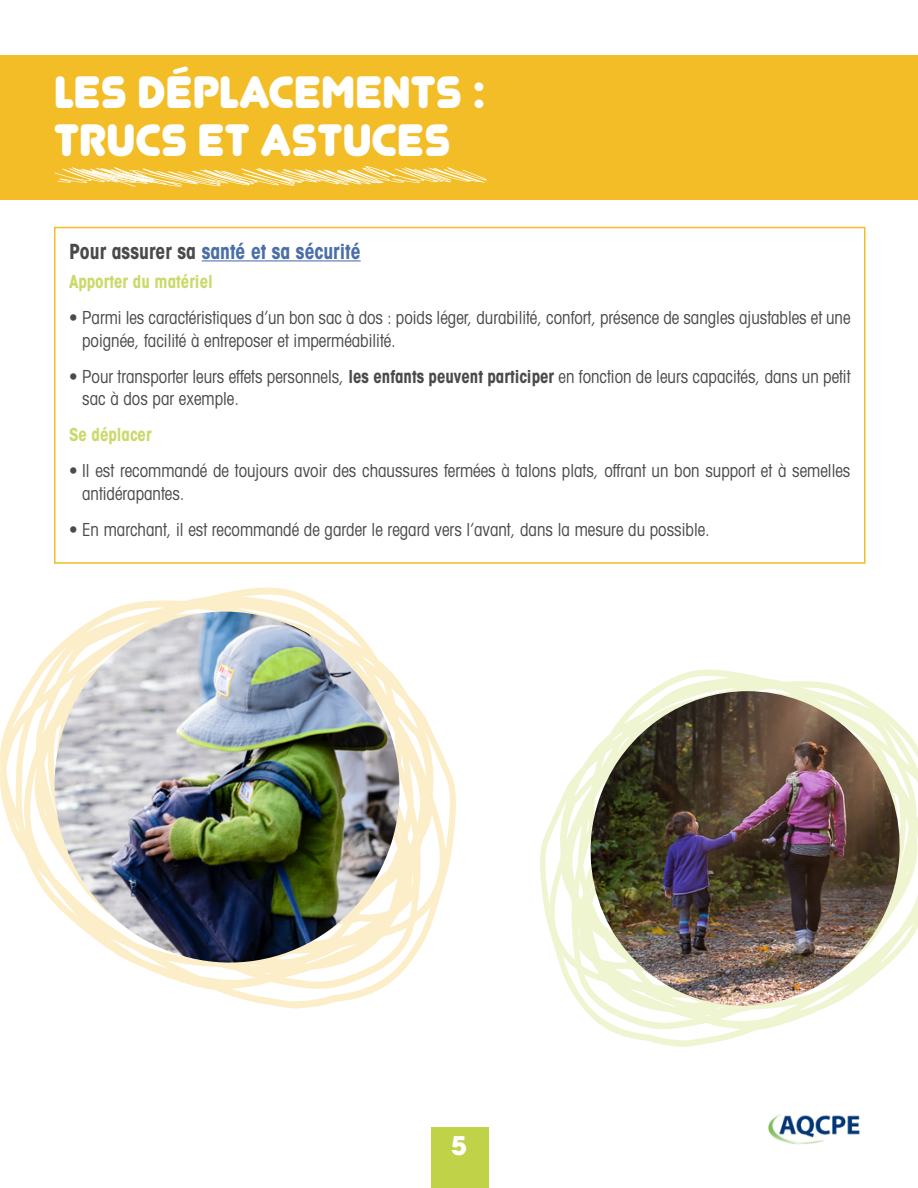
<style>
.page{position:relative;width:918px;height:1188px;background:#fff}
.page>*{position:absolute;margin:0;border:0;box-sizing:border-box;transform-origin:0 0}
.t1{font:45px/48px "Junegull";color:#fff}
.t2{font:700 25.5px "Avant Garde";color:#fff}
.t3{font:700 condensed 21px "Avant Garde";color:#4a6eaa;scale:.94 1}
.t4{font:condensed 18px/22.5px "Avant Garde";color:#4a4a49;scale:.94 1}
.t5{font:700 condensed 18px "Avant Garde";color:#cbd969;scale:.94 1}
.s1{color:#4a4a49}
.s2{font-weight:700}
</style>
<div class="page">
<div style="left:431px;top:1128px;width:57px;height:60px;background:#c0d348"></div>
<img style="left:768px;top:1114px;width:92px;height:31px">
<hr style="left:202px;top:260px;width:159px;height:1px;background:#4a6eaa">
<div style="left:54px;top:227px;width:812px;height:337px;border:2px solid #f2bd26"></div>
<div style="left:0;top:55px;width:918px;height:145px;background:#f2bd26"></div>
<svg style="left:54px;top:166px;width:433px;height:21px"></svg>
<svg style="left:0;top:587px;width:456px;height:422px"></svg>
<img style="left:32px;top:612px;width:390px;height:351px">
<svg style="left:540px;top:669px;width:312px;height:378px"></svg>
<img style="left:570px;top:691px;width:348px;height:335px">
<p class="t1" style="left:54px;top:68px;width:433px">LES DÉPLACEMENTS :<br>TRUCS ET ASTUCES</p>
<p class="t3" style="left:69px;top:238px;width:312px"><span class="s1">Pour assurer sa</span> santé et sa sécurité</p>
<p class="t5" style="left:69px;top:270px;width:155px">Apporter du matériel</p>
<p class="t4" style="left:82px;top:306px;width:819px;text-indent:-13px">• Parmi les caractéristiques d’un bon sac à dos : poids léger, durabilité, confort, présence de sangles ajustables et une poignée, facilité à entreposer et imperméabilité.</p>
<p class="t4" style="left:82px;top:364px;width:819px;text-indent:-13px">• Pour transporter leurs effets personnels, <span class="s2">les enfants peuvent participer</span> en fonction de leurs capacités, dans un petit sac à dos par exemple.</p>
<p class="t5" style="left:69px;top:423px;width:90px">Se déplacer</p>
<p class="t4" style="left:82px;top:459px;width:819px;text-indent:-13px">• Il est recommandé de toujours avoir des chaussures fermées à talons plats, offrant un bon support et à semelles antidérapantes.</p>
<p class="t4" style="left:69px;top:517px;width:683px">• En marchant, il est recommandé de garder le regard vers l’avant, dans la mesure du possible.</p>
<h2 class="t2" style="left:451px;top:1129px;width:17px">5</h2>
</div>
